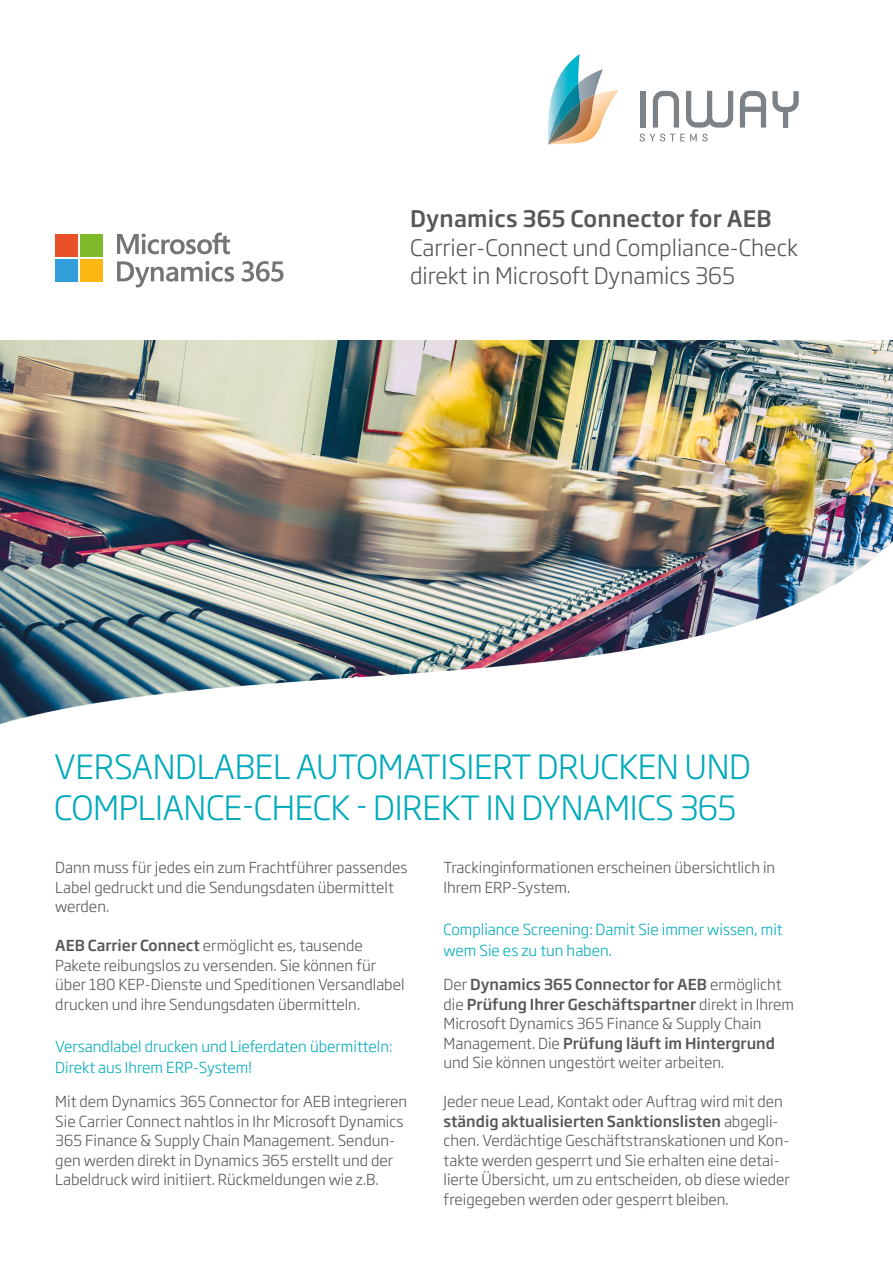
<style>
.page{position:relative;width:893px;height:1263px;background:#fff}
.page>*{position:absolute;margin:0;border:0;box-sizing:border-box;transform-origin:0 0}
.H1_Titelseite{font:300 33px "Soho Gothic Pro";letter-spacing:-.01em;color:#0ab}
.t1{font:300 22.5px/28.5px "Soho Gothic Pro";color:#575756}
.Copy{font:300 15px/19.5px "Soho Gothic Pro";color:#575756}
.t2{font:300 15px/21px "Soho Gothic Pro";color:#0ab}
.s1{font-weight:500}
</style>
<div class="page">
<div style="left:641px;top:91px;width:5px;height:37px;background:#7d8286"></div>
<svg style="left:653px;top:91px;width:26px;height:37px"></svg>
<svg style="left:686px;top:91px;width:47px;height:37px"></svg>
<svg style="left:740px;top:91px;width:26px;height:37px"></svg>
<svg style="left:772px;top:91px;width:27px;height:37px"></svg>
<svg style="left:640px;top:134px;width:67px;height:8px"></svg>
<img style="left:564px;top:54px;width:16px;height:15px">
<svg style="left:556px;top:69px;width:63px;height:67px"></svg>
<img style="left:552px;top:83px;width:28px;height:12px">
<img style="left:550px;top:95px;width:44px;height:48px">
<img style="left:548px;top:103px;width:32px;height:42px">
<svg style="left:117px;top:261px;width:117px;height:26px"></svg>
<svg style="left:242px;top:261px;width:42px;height:21px"></svg>
<svg style="left:117px;top:232px;width:113px;height:22px"></svg>
<svg style="left:55px;top:234px;width:48px;height:47px;background:#aca05c"></svg>
<img style="left:0;top:341px;width:893px;height:186px">
<img style="left:0;top:527px;width:893px;height:197px">
<h2 class="t1" style="left:410px;top:203px;width:390px"><span class="s1">Dynamics 365 Connector for AEB<br></span>Carrier-Connect und Compliance-Check direkt in Microsoft Dynamics 365</h2>
<p class="H1_Titelseite" style="left:54px;top:741px;width:698px">VERSANDLABEL AUTOMATISIERT DRUCKEN UND</p>
<p class="H1_Titelseite" style="left:54px;top:782px;width:684px">COMPLIANCE-CHECK - DIREKT IN DYNAMICS 365</p>
<p class="Copy" style="left:55px;top:857px;width:354px">Dann muss für jedes ein zum Frachtführer passendes<br>Label gedruckt und die Sendungsdaten übermittelt werden.</p>
<p class="Copy" style="left:55px;top:935px;width:351px"><span class="s1">AEB Carrier Connect</span> ermöglicht es, tausende Pakete reibungslos zu versenden. Sie können für über 180 KEP-Dienste und Speditionen Versandlabel drucken und ihre Sendungsdaten übermitteln.</p>
<h2 class="t2" style="left:55px;top:1035px;width:338px">Versandlabel drucken und Lieferdaten übermitteln:<br>Direkt aus Ihrem ERP-System!</h2>
<p class="Copy" style="left:55px;top:1091px;width:354px">Mit dem Dynamics 365 Connector for AEB integrieren Sie Carrier Connect nahtlos in Ihr Microsoft Dynamics 365 Finance &amp; Supply Chain Management. Sendun&shy;gen werden direkt in Dynamics 365 erstellt und der Labeldruck wird initiiert. Rückmeldungen wie z.B.</p>
<p class="Copy" style="left:444px;top:857px;width:333px">Trackinginformationen erscheinen übersichtlich in<br>Ihrem ERP-System.</p>
<h2 class="t2" style="left:444px;top:918px;width:341px">Compliance Screening: Damit Sie immer wissen, mit wem Sie es zu tun haben.</h2>
<p class="Copy" style="left:444px;top:974px;width:352px">Der <span class="s1">Dynamics 365 Connector for AEB</span> ermöglicht die <span class="s1">Prüfung Ihrer Geschäftspartner</span> direkt in Ihrem Microsoft Dynamics 365 Finance &amp; Supply Chain Management. Die <span class="s1">Prüfung läuft im Hintergrund </span>und Sie können ungestört weiter arbeiten.</p>
<p class="Copy" style="left:444px;top:1091px;width:348px">Jeder neue Lead, Kontakt oder Auftrag wird mit den <span class="s1">ständig aktualisierten Sanktionslisten</span> abgegli&shy;chen. Verdächtige Geschäftstranskationen und Kon&shy;takte werden gesperrt und Sie erhalten eine detai&shy;lierte Übersicht, um zu entscheiden, ob diese wieder freigegeben werden oder gesperrt bleiben.</p>
</div>
